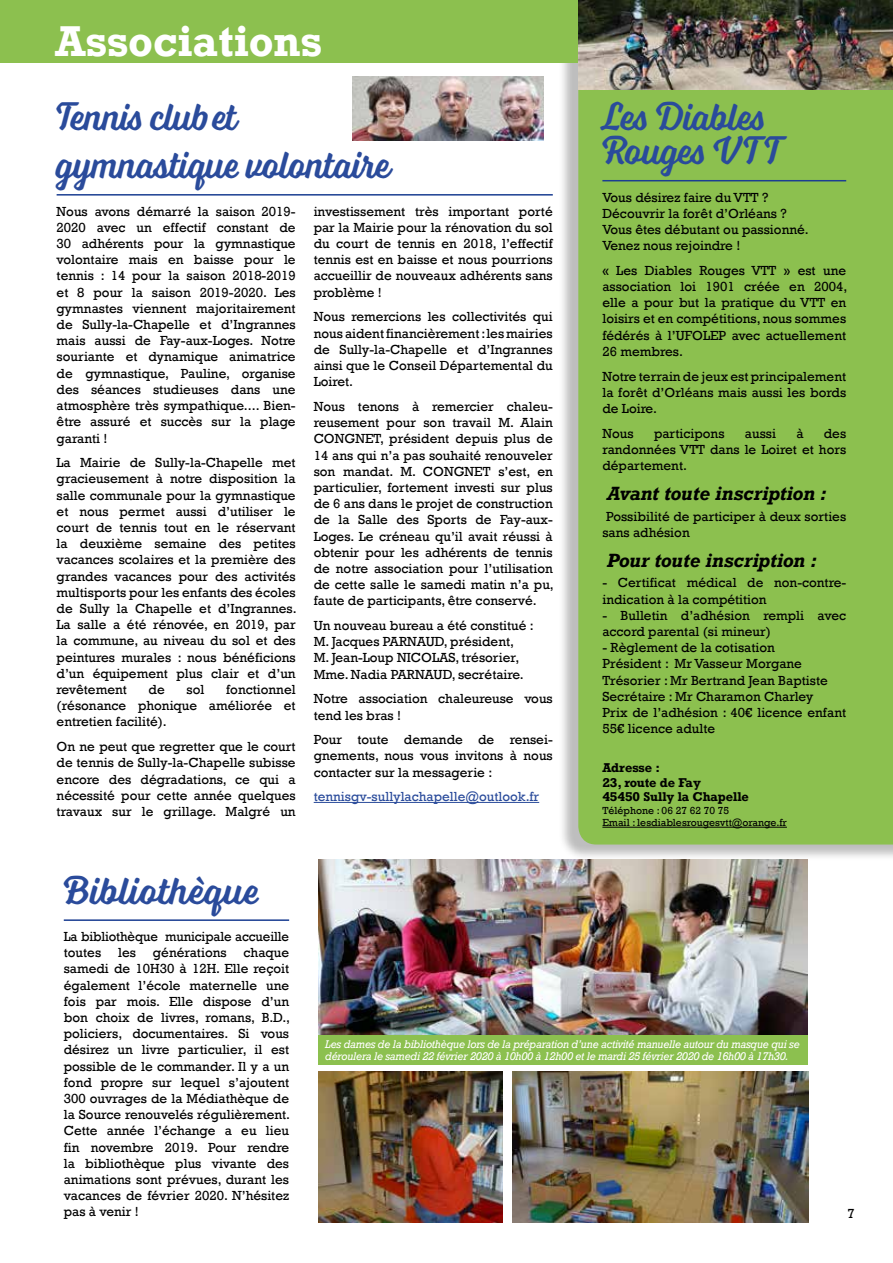
<style>
.page{position:relative;width:893px;height:1263px;background:#fff}
.page>*{position:absolute;margin:0;border:0;box-sizing:border-box;transform-origin:0 0}
.t1{font:40.5px/34.5px "Voltage";letter-spacing:-.02em;color:#2a4b9b;scale:.96 1}
.t2{font:700 40.5px "Rockwell";color:#fff}
.t3{font:40.5px "Voltage";color:#2a4b9b}
.t4{font:italic 700 18px "Rockwell";letter-spacing:-.015em;color:#000}
.t5{font:13.5px/16.2px "Rockwell";color:#000;text-align:justify}
.t6{font:13.5px "Rockwell";color:#2a4b9b}
.t7{font:700 12px/14.4px "Rockwell";color:#000}
.t8{font:italic 10.5px/12.6px "Rockwell";letter-spacing:-.02em;color:#fff}
.t9{font:10.5px/12.6px "Rockwell";color:#000}
</style>
<div class="page">
<div style="left:558px;top:0;width:335px;height:861px;background:#000;opacity:.26"></div>
<div style="left:578px;top:89px;width:315px;height:755px;background:#8cc04f"></div>
<div style="left:319px;top:1027px;width:489px;height:38px;background:#8cc04f"></div>
<div style="left:0;top:0;width:893px;height:62px;background:#8cc04f"></div>
<hr style="left:64px;top:919px;width:225px;height:2px;background:#1b3e92">
<img style="left:319px;top:859px;width:489px;height:175px">
<img style="left:352px;top:77px;width:191px;height:63px">
<img style="left:513px;top:1071px;width:296px;height:151px">
<img style="left:319px;top:1071px;width:184px;height:151px">
<hr style="left:602px;top:180px;width:244px;height:1px;background:#1b3e92">
<hr style="left:602px;top:827px;width:185px;height:1px;background:#000">
<hr style="left:57px;top:194px;width:496px;height:2px;background:#1b3e92">
<hr style="left:314px;top:802px;width:225px;height:1px;background:#2a4b9b">
<img style="left:578px;top:0;width:315px;height:89px">
<h1 class="t2" style="left:55px;top:15px;width:268px">Associations</h1>
<h1 class="t1" style="left:57px;top:91px;width:349px;line-height:48.6px">Tennis club et gymnastique volontaire</h1>
<p class="t5" style="left:57px;top:203px;width:241px">Nous avons démarré la saison 2019- 2020 avec un effectif constant de 30 adhérents pour la gymnastique volontaire mais en baisse pour le tennis : 14 pour la saison 2018-2019 et 8 pour la saison 2019-2020. Les gymnastes viennent majoritairement de Sully-la-Chapelle et d’Ingrannes mais aussi de Fay-aux-Loges. Notre souriante et dynamique animatrice de gymnastique, Pauline, organise des séances studieuses dans une atmosphère très sympathique.... Bien&shy;être assuré et succès sur la plage garanti !</p>
<p class="t5" style="left:57px;top:455px;width:242px">La Mairie de Sully-la-Chapelle met gracieusement à notre disposition la salle communale pour la gymnastique et nous permet aussi d’utiliser le court de tennis tout en le réservant la deuxième semaine des petites vacances scolaires et la première des grandes vacances pour des activités multisports pour les enfants des écoles de Sully la Chapelle et d’Ingrannes.<br>La salle a été rénovée, en 2019, par la commune, au niveau du sol et des peintures murales : nous bénéficions d’un équipement plus clair et d’un revêtement</p>
<p class="t5" style="left:314px;top:203px;width:241px">investissement très important porté par la Mairie pour la rénovation du sol du court de tennis en 2018, l’effectif tennis est en baisse et nous pourrions accueillir de nouveaux adhérents sans problème !</p>
<p class="t5" style="left:314px;top:309px;width:241px">Nous remercions les collectivités qui nous aident financièrement: les mairies de Sully-la-Chapelle et d’Ingrannes ainsi que le Conseil Départemental du Loiret.</p>
<p class="t5" style="left:314px;top:398px;width:242px">Nous tenons à remercier chaleu&shy;reusement pour son travail M. Alain CONGNET, président depuis plus de 14 ans qui n’a pas souhaité renouveler son mandat. M. CONGNET s’est, en particulier, fortement investi sur plus de 6 ans dans le projet de construction de la Salle des Sports de Fay-aux-Loges. Le créneau qu’il avait réussi à obtenir pour les adhérents de tennis de notre association pour l’utilisation de cette salle le samedi matin n’a pu, faute de participants, être conservé.</p>
<p class="t5" style="left:314px;top:618px;width:222px;text-align:left">Un nouveau bureau a été constitué :<br>M. Jacques PARNAUD, président,<br>M. Jean-Loup NICOLAS, trésorier, Mme. Nadia PARNAUD, secrétaire.</p>
<p class="t5" style="left:314px;top:691px;width:241px">Notre association chaleureuse vous tend les bras !</p>
<p class="t5" style="left:314px;top:732px;width:241px">Pour toute demande de rensei&shy;gnements, nous vous invitons à nous contacter sur la messagerie :</p>
<p class="t6" style="left:314px;top:789px;width:227px">tennisgv-sullylachapelle@outlook.fr</p>
<p class="t5" style="left:57px;top:682px;width:241px;text-indent:169px">fonctionnel (résonance phonique améliorée et entretien facilité).</p>
<p class="t5" style="left:57px;top:739px;width:241px">On ne peut que regretter que le court de tennis de Sully-la-Chapelle subisse encore des dégradations, ce qui a nécessité pour cette année quelques travaux sur le grillage. Malgré un</p>
<p class="t5" style="left:149px;top:682px;width:18px">de</p>
<p class="t5" style="left:186px;top:682px;width:19px">sol</p>
<h1 class="t1" style="left:602px;top:98px;width:187px">Les Diables<br>Rouges VT T</h1>
<p class="t5" style="left:602px;top:189px;width:208px;text-align:left">Vous désirez faire du VTT ?<br>Découvrir la forêt d’Orléans ?<br>Vous êtes débutant ou passionné.<br>Venez nous rejoindre !</p>
<p class="t5" style="left:602px;top:262px;width:246px">« Les Diables Rouges VTT » est une association loi 1901 créée en 2004, elle a pour but la pratique du VTT en loisirs et en compétitions, nous sommes fédérés à l’UFOLEP avec actuellement 26 membres.</p>
<p class="t5" style="left:602px;top:368px;width:245px">Notre terrain de jeux est principalement la forêt d’Orléans mais aussi les bords de Loire.</p>
<p class="t5" style="left:602px;top:425px;width:33px">Nous</p>
<p class="t5" style="left:654px;top:425px;width:72px">participons</p>
<p class="t5" style="left:745px;top:425px;width:33px">aussi</p>
<p class="t5" style="left:796px;top:425px;width:9px">à</p>
<p class="t5" style="left:602px;top:425px;width:245px;text-indent:221px">des randonnées VTT dans le Loiret et hors département.</p>
<h2 class="t4" style="left:607px;top:482px;width:221px">Avant toute inscription :</h2>
<p class="t5" style="left:602px;top:508px;width:245px">Possibilité de participer à deux sorties sans adhésion</p>
<h2 class="t4" style="left:607px;top:549px;width:211px">Pour toute inscription :</h2>
<p class="t5" style="left:602px;top:575px;width:245px">- Certificat médical de non-contre&shy;indication à la compétition</p>
<p class="t5" style="left:602px;top:607px;width:245px">- Bulletin d’adhésion rempli avec accord parental (si mineur)</p>
<p class="t5" style="left:602px;top:640px;width:245px;text-align:left">- Règlement de la cotisation<br>Président : Mr Vasseur Morgane<br>Trésorier : Mr Bertrand Jean Baptiste<br>Secrétaire : Mr Charamon Charley<br>Prix de l’adhésion : 40€ licence enfant<br>55€ licence adulte</p>
<p class="t7" style="left:602px;top:761px;width:148px">Adresse :<br>23, route de Fay<br>45450 Sully la Chapelle</p>
<p class="t9" style="left:602px;top:804px;width:186px">Téléphone : 06 27 62 70 75<br>Email : lesdiablesrougesvtt@orange.fr</p>
<h1 class="t3" style="left:64px;top:866px;width:198px">Bibliothèque</h1>
<p class="t5" style="left:64px;top:928px;width:227px">La bibliothèque municipale accueille toutes</p>
<p class="t5" style="left:118px;top:945px;width:19px">les</p>
<p class="t5" style="left:153px;top:945px;width:75px">générations</p>
<p class="t5" style="left:64px;top:945px;width:228px;text-indent:180px">chaque samedi de 10H30 à 12H. Elle reçoit également l’école maternelle une fois par mois. Elle dispose d’un bon choix de livres, romans, B.D., policiers, documentaires. Si vous désirez un livre particulier, il est possible de le commander. Il y a un fond propre sur lequel s’ajoutent 300 ouvrages de la Médiathèque de la Source renouvelés régulièrement.<br>Cette année l’échange a eu lieu fin novembre 2019. Pour rendre la bibliothèque plus vivante des animations sont prévues, durant les vacances de février 2020. N’hésitez pas à venir !</p>
<p class="t8" style="left:325px;top:1038px;width:476px">Les dames de la bibliothèque lors de la préparation d’une activité manuelle autour du masque qui se déroulera le samedi 22 février 2020 à 10h00 à 12h00 et le mardi 25 février 2020 de 16h00 à 17h30.</p>
<p class="t5" style="left:847px;top:1206px;width:9px">7</p>
</div>
